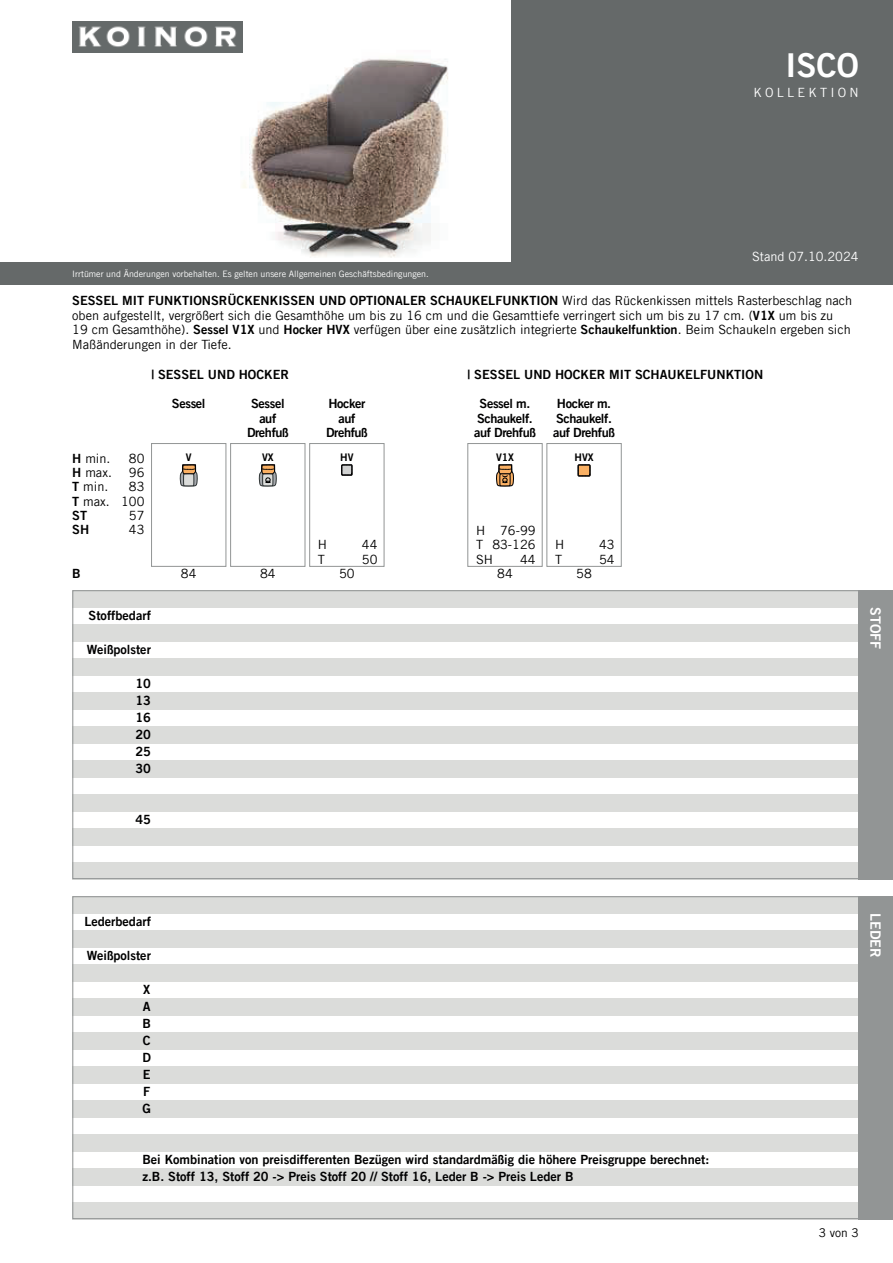
<style>
.page{position:relative;width:893px;height:1263px;background:#fff}
.page>*{position:absolute;margin:0;border:0;box-sizing:border-box;transform-origin:0 0}
.t1{font:33px "Trade Gothic LT Bold Two";color:#fff}
.t2{font:14.25px "Trade Gothic LT Bold Two";color:#fff}
.t3{font:12.75px/17px "Trade Gothic LT Bold Two";color:#000001;text-align:justify}
.t4{font:12.75px/14.4px "Trade Gothic LT";color:#000001;text-align:right}
.t5{font:12.75px/14.7px "Trade Gothic LT Bold Two";letter-spacing:-.03em;color:#000001;text-align:center}
.t6{font:12.75px "Trade Gothic LT";color:#fff}
.t7{font:12.75px "Trade Gothic LT";letter-spacing:.25em;color:#fff}
.t8{font:12px "Trade Gothic LT";color:#000001}
.t9{font:10.5px "Trade Gothic LT Bold Two";color:#000001}
.t10{font:8.85px "Trade Gothic LT";color:#fff}
.s1{font-family:"Trade Gothic LT"}
.s2{font-family:"Trade Gothic LT Bold Two"}
</style>
<div class="page">
<div style="left:0;top:0;width:893px;height:285px;background:#656969"></div>
<svg style="left:72px;top:590px;width:821px;height:630px"></svg>
<div style="left:859px;top:590px;width:34px;height:289px;background:#929595"></div>
<div style="left:859px;top:896px;width:34px;height:323px;background:#929595"></div>
<img style="left:0;top:0;width:510px;height:262px">
<img style="left:72px;top:21px;width:170px;height:31px">
<div style="left:151px;top:443px;width:75px;height:124px;border:1px solid #929595"></div>
<svg style="left:180px;top:464px;width:17px;height:22px"></svg>
<div style="left:230px;top:443px;width:75px;height:124px;border:1px solid #929595"></div>
<svg style="left:259px;top:464px;width:18px;height:22px"></svg>
<div style="left:309px;top:443px;width:75px;height:124px;border:1px solid #929595"></div>
<div style="left:342px;top:465px;width:10px;height:10px;background:#d1d2d2"></div>
<div style="left:341px;top:465px;width:11px;height:11px;border:1px solid #000001"></div>
<div style="left:342px;top:465px;width:10px;height:10px;border:1px dashed #000001"></div>
<div style="left:468px;top:443px;width:74px;height:124px;border:1px solid #929595"></div>
<svg style="left:496px;top:464px;width:17px;height:22px"></svg>
<div style="left:547px;top:443px;width:74px;height:124px;border:1px solid #929595"></div>
<div style="left:578px;top:465px;width:12px;height:11px;background:#fab063"></div>
<div style="left:578px;top:465px;width:12px;height:11px;border:1px dashed #000001"></div>
<h1 class="t1" style="left:785px;top:45px;width:75px">ISCO</h1>
<p class="t7" style="left:753px;top:84px;width:107px">KOLLEKTION</p>
<p class="t6" style="left:752px;top:249px;width:108px">Stand 07.10.2024</p>
<p class="t10" style="left:72px;top:268px;width:358px">Irrtümer und Änderungen vorbehalten. Es gelten unsere Allgemeinen Geschäftsbedingungen.</p>
<p class="t3" style="left:72px;top:292px;width:781px">SESSEL MIT FUNKTIONSRÜCKENKISSEN UND OPTIONALER SCHAUKELFUNKTION <span class="s1">Wird das Rückenkissen mittels Rasterbeschlag nach</span></p>
<p class="t4" style="left:72px;top:308px;width:780px;text-align:left">oben aufgestellt, vergrößert sich die Gesamthöhe um bis zu 16 cm und die Gesamttiefe verringert sich um bis zu 17 cm. (<span class="s2">V1X</span> um bis zu<br>19 cm Gesamthöhe). <span class="s2">Sessel V1X</span> und <span class="s2">Hocker HVX</span> verfügen über eine zusätzlich integrierte <span class="s2">Schaukelfunktion</span>. Beim Schaukeln ergeben sich<br>Maßänderungen in der Tiefe.</p>
<p class="t3" style="left:151px;top:366px;width:139px">| SESSEL UND HOCKER</p>
<p class="t3" style="left:468px;top:366px;width:297px">| SESSEL UND HOCKER MIT SCHAUKELFUNKTION</p>
<p class="t4" style="left:72px;top:451px;width:40px"><span class="s2">H</span> min.</p>
<p class="t4" style="left:129px;top:451px;width:17px">80</p>
<p class="t4" style="left:72px;top:465px;width:41px"><span class="s2">H</span> max.</p>
<p class="t4" style="left:129px;top:465px;width:17px">96</p>
<p class="t4" style="left:72px;top:479px;width:38px"><span class="s2">T</span> min.</p>
<p class="t4" style="left:72px;top:479px;width:74px">83<br><span class="s2">T</span> max. 100</p>
<p class="t3" style="left:72px;top:507px;width:16px">ST</p>
<p class="t4" style="left:129px;top:508px;width:17px">57</p>
<p class="t3" style="left:72px;top:521px;width:18px">SH</p>
<p class="t4" style="left:129px;top:523px;width:17px">43</p>
<p class="t3" style="left:72px;top:564px;width:10px">B</p>
<p class="t3" style="left:89px;top:607px;width:64px">Stoffbedarf</p>
<p class="t3" style="left:87px;top:641px;width:65px">Weißpolster</p>
<p class="t3" style="left:135px;top:675px;width:17px">10<br>13<br>16<br>20<br>25<br>30</p>
<p class="t3" style="left:172px;top:395px;width:35px">Sessel</p>
<p class="t5" style="left:247px;top:396px;width:43px">Sessel auf<br>Drehfuß</p>
<p class="t5" style="left:326px;top:396px;width:43px">Hocker auf<br>Drehfuß</p>
<p class="t5" style="left:474px;top:396px;width:63px">Sessel m.<br>Schaukelf. auf Drehfuß</p>
<p class="t5" style="left:553px;top:396px;width:63px;text-align:left">Hocker m.<br>Schaukelf. auf Drehfuß</p>
<p class="t9" style="left:186px;top:451px;width:7px">V</p>
<p class="t9" style="left:262px;top:451px;width:13px">VX</p>
<p class="t9" style="left:340px;top:451px;width:15px">HV</p>
<p class="t9" style="left:496px;top:451px;width:19px">V1X</p>
<p class="t9" style="left:574px;top:451px;width:21px">HVX</p>
<p class="t4" style="left:318px;top:537px;width:11px">H</p>
<p class="t4" style="left:362px;top:537px;width:17px">44</p>
<p class="t4" style="left:318px;top:552px;width:9px">T</p>
<p class="t4" style="left:362px;top:552px;width:17px">50</p>
<p class="t4" style="left:476px;top:523px;width:61px;text-align:justify">H 76-99<br>T 83-126<br>SH</p>
<p class="t4" style="left:520px;top:552px;width:17px">44</p>
<p class="t4" style="left:555px;top:537px;width:11px">H</p>
<p class="t4" style="left:599px;top:537px;width:17px">43</p>
<p class="t4" style="left:555px;top:552px;width:9px">T</p>
<p class="t4" style="left:599px;top:552px;width:17px">54</p>
<p class="t4" style="left:181px;top:566px;width:17px">84</p>
<p class="t4" style="left:260px;top:566px;width:17px">84</p>
<p class="t4" style="left:339px;top:566px;width:17px">50</p>
<p class="t4" style="left:497px;top:566px;width:17px">84</p>
<p class="t4" style="left:576px;top:566px;width:17px">58</p>
<p class="t2" style="left:884px;top:607px;width:43px;rotate:90deg">STOFF</p>
<p class="t3" style="left:135px;top:811px;width:17px">45</p>
<p class="t3" style="left:84px;top:913px;width:68px">Lederbedarf</p>
<p class="t3" style="left:87px;top:947px;width:65px">Weißpolster</p>
<p class="t3" style="left:142px;top:981px;width:10px">X A B C D E F G</p>
<p class="t3" style="left:142px;top:1150px;width:568px">Bei Kombination von preisdifferenten Bezügen wird standardmäßig die höhere Preisgruppe berechnet: z.B. Stoff 13, Stoff 20 -&gt; Preis Stoff 20 // Stoff 16, Leder B -&gt; Preis Leder B</p>
<p class="t2" style="left:884px;top:913px;width:46px;rotate:90deg">LEDER</p>
<p class="t8" style="left:819px;top:1226px;width:41px">3 von 3</p>
</div>
